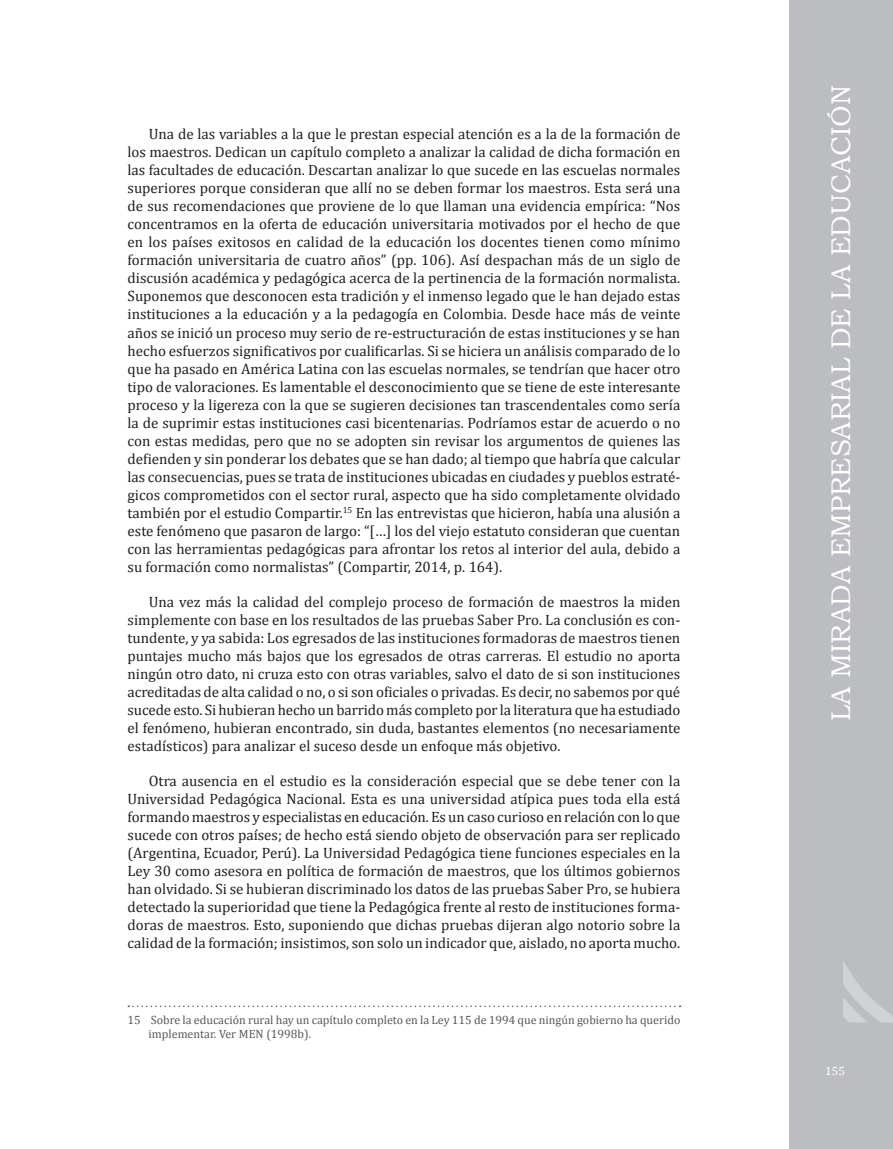
<style>
.page{position:relative;width:893px;height:1149px;background:#fff}
.page>*{position:absolute;margin:0;border:0;box-sizing:border-box;transform-origin:0 0}
.t1{font:27px "Bookman Old Style";color:#fff}
.C__DE_TEXTO{font:15px/18px "Cambria";color:#231f20;text-align:justify}
.PIE_con_FILETE{font:12px/14.2px "Cambria";color:#57585a}
.t2{font:12px "Cambria";color:#fff}
</style>
<div class="page">
<div style="left:789px;top:0;width:104px;height:1148px;background:#bcbdc0"></div>
<svg style="left:843px;top:962px;width:50px;height:60px"></svg>
<svg style="left:128px;top:1005px;width:553px;height:2px"></svg>
<p class="C__DE_TEXTO" style="left:128px;top:125px;width:554px;text-indent:21px">Una de las variables a la que le prestan especial atención es a la de la formación de los maestros. Dedican un capítulo completo a analizar la calidad de dicha formación en las facultades de educación. Descartan analizar lo que sucede en las escuelas normales superiores porque consideran que allí no se deben formar los maestros. Esta será una de sus recomendaciones que proviene de lo que llaman una evidencia empírica: “Nos concentramos en la oferta de educación universitaria motivados por el hecho de que en los países exitosos en calidad de la educación los docentes tienen como mínimo formación universitaria de cuatro años” (pp. 106). Así despachan más de un siglo de discusión académica y pedagógica acerca de la pertinencia de la formación normalista.<br>Suponemos que desconocen esta tradición y el inmenso legado que le han dejado estas instituciones a la educación y a la pedagogía en Colombia. Desde hace más de veinte años se inició un proceso muy serio de re-estructuración de estas instituciones y se han hecho esfuerzos significativos por cualificarlas. Si se hiciera un análisis comparado de lo que ha pasado en América Latina con las escuelas normales, se tendrían que hacer otro tipo de valoraciones. Es lamentable el desconocimiento que se tiene de este interesante proceso y la ligereza con la que se sugieren decisiones tan trascendentales como sería la de suprimir estas instituciones casi bicentenarias. Podríamos estar de acuerdo o no con estas medidas, pero que no se adopten sin revisar los argumentos de quienes las defienden y sin ponderar los debates que se han dado; al tiempo que habría que calcular las consecuencias, pues se trata de instituciones ubicadas en ciudades y pueblos estraté&shy;gicos comprometidos con el sector rural, aspecto que ha sido completamente olvidado también por el estudio Compartir.<sup>15</sup> En las entrevistas que hicieron, había una alusión a este fenómeno que pasaron de largo: “[…] los del viejo estatuto consideran que cuentan con las herramientas pedagógicas para afrontar los retos al interior del aula, debido a su formación como normalistas” (Compartir, 2014, p. 164).</p>
<p class="C__DE_TEXTO" style="left:128px;top:592px;width:554px;text-indent:21px">Una vez más la calidad del complejo proceso de formación de maestros la miden simplemente con base en los resultados de las pruebas Saber Pro. La conclusión es con&shy;tundente, y ya sabida: Los egresados de las instituciones formadoras de maestros tienen puntajes mucho más bajos que los egresados de otras carreras. El estudio no aporta ningún otro dato, ni cruza esto con otras variables, salvo el dato de si son instituciones acreditadas de alta calidad o no, o si son oficiales o privadas. Es decir, no sabemos por qué sucede esto. Si hubieran hecho un barrido más completo por la literatura que ha estudiado el fenómeno, hubieran encontrado, sin duda, bastantes elementos (no necesariamente estadísticos) para analizar el suceso desde un enfoque más objetivo.</p>
<p class="C__DE_TEXTO" style="left:128px;top:771px;width:554px;text-indent:21px">Otra ausencia en el estudio es la consideración especial que se debe tener con la Universidad Pedagógica Nacional. Esta es una universidad atípica pues toda ella está formando maestros y especialistas en educación. Es un caso curioso en relación con lo que sucede con otros países; de hecho está siendo objeto de observación para ser replicado (Argentina, Ecuador, Perú). La Universidad Pedagógica tiene funciones especiales en la Ley 30 como asesora en política de formación de maestros, que los últimos gobiernos han olvidado. Si se hubieran discriminado los datos de las pruebas Saber Pro, se hubiera detectado la superioridad que tiene la Pedagógica frente al resto de instituciones forma&shy;doras de maestros. Esto, suponiendo que dichas pruebas dijeran algo notorio sobre la calidad de la formación; insistimos, son solo un indicador que, aislado, no aporta mucho.</p>
<p class="PIE_con_FILETE" style="left:149px;top:1012px;width:533px;text-indent:-21px">15 Sobre la educación rural hay un capítulo completo en la Ley 115 de 1994 que ningún gobierno ha querido implementar. Ver MEN (1998b).</p>
<h1 class="t1" style="left:825px;top:721px;width:637px;rotate:-90deg">LA MIRADA EMPRESARIAL DE LA EDUCACIÓN</h1>
<p class="t2" style="left:825px;top:1063px;width:21px">155</p>
</div>
